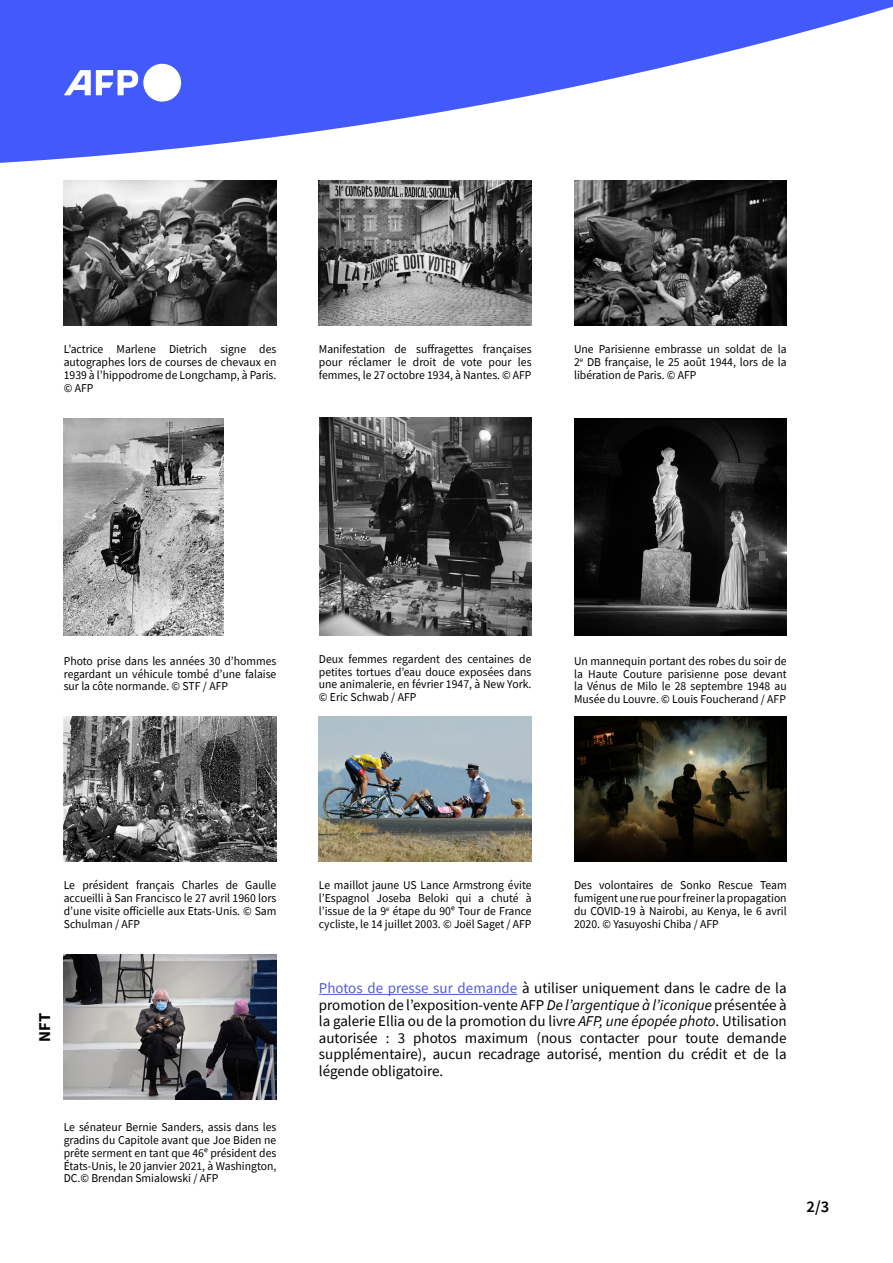
<style>
.page{position:relative;width:893px;height:1263px;background:#fff}
.page>*{position:absolute;margin:0;border:0;box-sizing:border-box;transform-origin:0 0}
.Chapeau{font:600 16.5px "Source Sans Pro";color:#000}
.Corps{font:700 16.5px "Source Sans Pro";color:#000}
.Corps-2{font:15px/16.5px "Source Sans Pro";color:#000;text-align:justify}
.Corps-3{font:12px/12.8px "Source Sans Pro";color:#000;text-align:justify}
.s1{color:#4f5cd6}
.s2{font-style:italic}
</style>
<div class="page">
<svg style="left:0;top:0;width:893px;height:163px;fill:#425afb"></svg>
<svg style="left:64px;top:64px;width:117px;height:38px"></svg>
<img style="left:64px;top:716px;width:212px;height:146px">
<img style="left:319px;top:417px;width:212px;height:219px">
<img style="left:64px;top:181px;width:212px;height:145px">
<img style="left:319px;top:716px;width:212px;height:146px">
<img style="left:574px;top:181px;width:213px;height:145px">
<img style="left:574px;top:418px;width:213px;height:218px">
<img style="left:319px;top:181px;width:212px;height:145px">
<img style="left:64px;top:418px;width:159px;height:218px">
<img style="left:64px;top:955px;width:212px;height:145px">
<img style="left:574px;top:716px;width:213px;height:146px">
<hr style="left:319px;top:994px;width:198px;height:1px;background:#4f5cd6">
<p class="Corps-3" style="left:64px;top:343px;width:214px">L’actrice Marlene Dietrich signe des autographes lors de courses de chevaux en 1939 à l’hippodrome de Longchamp, à Paris. © AFP</p>
<p class="Corps-3" style="left:319px;top:343px;width:214px">Manifestation de suffragettes françaises pour réclamer le droit de vote pour les femmes, le 27 octobre 1934, à Nantes. © AFP</p>
<p class="Corps-3" style="left:574px;top:343px;width:214px">Une Parisienne embrasse un soldat de la 2<sup>e</sup> DB française, le 25 août 1944, lors de la libération de Paris. © AFP</p>
<p class="Corps-3" style="left:64px;top:654px;width:214px">Photo prise dans les années 30 d’hommes regardant un véhicule tombé d’une falaise sur la côte normande. © STF / AFP</p>
<p class="Corps-3" style="left:319px;top:652px;width:214px">Deux femmes regardent des centaines de petites tortues d’eau douce exposées dans une animalerie, en février 1947, à New York. © Eric Schwab / AFP</p>
<p class="Corps-3" style="left:574px;top:654px;width:214px">Un mannequin portant des robes du soir de la Haute Couture parisienne pose devant la Vénus de Milo le 28 septembre 1948 au Musée du Louvre. © Louis Foucherand / AFP</p>
<p class="Corps-3" style="left:64px;top:879px;width:214px">Le président français Charles de Gaulle accueilli à San Francisco le 27 avril 1960 lors d’une visite officielle aux Etats-Unis. © Sam Schulman / AFP</p>
<p class="Corps" style="left:33px;top:1041px;width:30px;rotate:-90deg">NFT</p>
<p class="Corps-3" style="left:64px;top:1121px;width:214px">Le sénateur Bernie Sanders, assis dans les gradins du Capitole avant que Joe Biden ne prête serment en tant que 46ᵉ président des États-Unis, le 20 janvier 2021, à Washington, DC.© Brendan Smialowski / AFP</p>
<p class="Corps-3" style="left:319px;top:879px;width:214px">Le maillot jaune US Lance Armstrong évite l’Espagnol Joseba Beloki qui a chuté à l’issue de la 9<sup>e</sup> étape du 90ᵉ Tour de France cycliste, le 14 juillet 2003. © Joël Saget / AFP</p>
<p class="Corps-3" style="left:574px;top:879px;width:214px">Des volontaires de Sonko Rescue Team fumigent une rue pour freiner la propagation du COVID-19 à Nairobi, au Kenya, le 6 avril 2020. © Yasuyoshi Chiba / AFP</p>
<p class="Corps-2" style="left:319px;top:980px;width:469px"><span class="s1">Photos de presse sur demande</span> à utiliser uniquement dans le cadre de la promotion de l’exposition-vente AFP <span class="s2">De l’argentique à l’iconique</span> présentée à la galerie Ellia ou de la promotion du livre <span class="s2">AFP, une épopée photo</span>. Utilisation autorisée : 3 photos maximum (nous contacter pour toute demande supplémentaire), aucun recadrage autorisé, mention du crédit et de la légende obligatoire.</p>
<p class="Chapeau" style="left:807px;top:1195px;width:24px">2/3</p>
</div>
